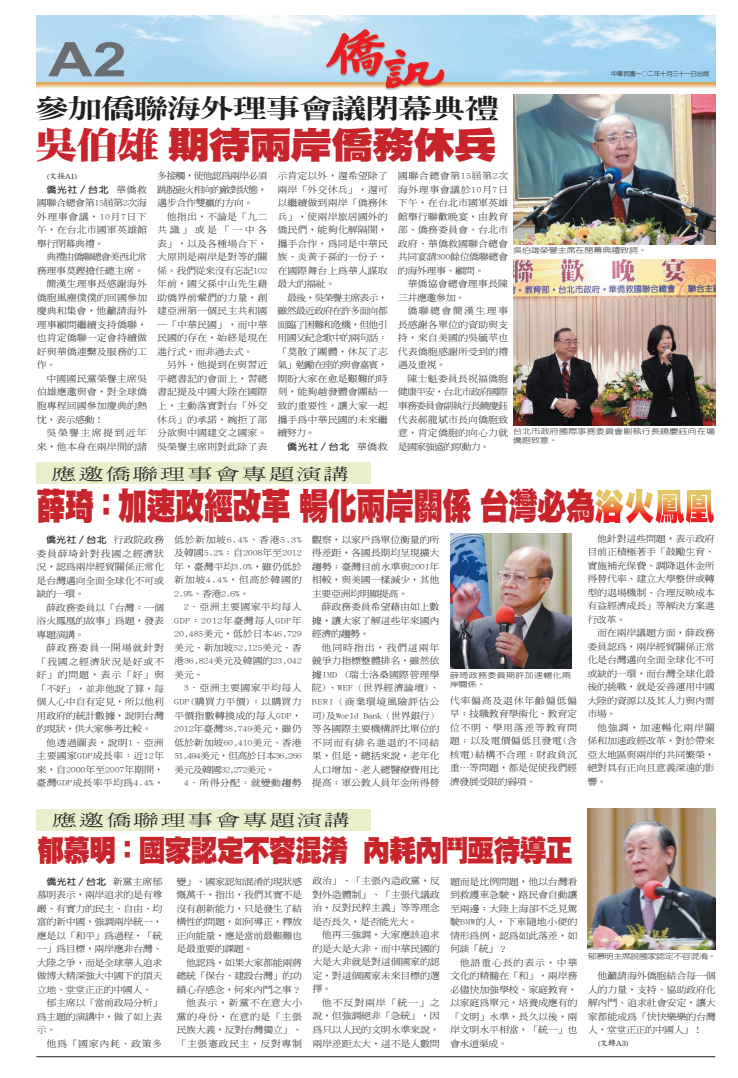
<style>
.page{position:relative;width:738px;height:1078px;background:#fff}
.page>*{position:absolute;margin:0;border:0;box-sizing:border-box;transform-origin:0 0}
.t1{font:700 47.7px "Arial";color:#6c6d70;scale:1.29 1}
.t2{font:36.7px "DF Hei Std W12";letter-spacing:-.03em;color:#c8242b;scale:.8 1}
.t3{font:36.7px "DF Hei Std W12";letter-spacing:-.03em;color:#c8242b;scale:1.17 1}
.t4{font:29.8px "DF Hei Std W12";letter-spacing:-.045em;color:#c8242b;scale:.92 1}
.t5{font:800 25.9px "AR Ming B5";letter-spacing:-.045em;color:#231f20;scale:1.33 1}
.t6{font:300 15.8px "AR Ming B5";letter-spacing:.075em;color:#231f20;scale:1.61 1}
.t7{font:300 8.8px/13.5px "AR Ming B5";letter-spacing:-.02em;color:#231f20;text-align:justify;scale:1.14 1}
.t8{font:300 8.8px "AR Ming B5";color:#231f20;scale:1.14 1}
.t9{font:300 8.8px/13.5px "AR Ming B5";letter-spacing:-.04em;color:#231f20;text-align:right;scale:1.14 1}
.t10{font:700 8.8px "AR New Hei B5";letter-spacing:.025em;color:#231f20;scale:1.14 1}
.t11{font:300 8.8px/13.5px "AR Ming B5";letter-spacing:.005em;color:#231f20;scale:1.14 1}
.t12{font:300 8.8px "AR Ming B5";letter-spacing:.025em;color:#231f20;scale:1.14 1}
.t13{font:300 8.8px "AR Ming B5";letter-spacing:.055em;color:#231f20;scale:1.14 1}
.t14{font:300 8.8px "AR Ming B5";letter-spacing:-.095em;color:#231f20;scale:1.14 1}
.t15{font:300 8.8px "AR Ming B5";letter-spacing:.13em;color:#231f20;scale:1.14 1}
.t16{font:500 7.9px "AR Std Kai Pro";letter-spacing:-.1em;color:#231f20;scale:1.14 1}
.t17{font:300 7.2px/9.5px "AR New Hei B5";letter-spacing:.02em;color:#231f20;scale:1.25 1}
.t18{font:300 7.2px "AR New Hei B5";letter-spacing:-.05em;color:#231f20;scale:1.25 1}
.t19{font:300 7.2px "AR New Hei B5";letter-spacing:-.01em;color:#231f20;scale:1.25 1}
.t20{font:500 6px "AR New Hei B5";letter-spacing:-.01em;color:#231f20}
.s1{font-family:"DF Ming Std W12"}
.s2{font-family:"AR Ming B5";font-weight:300}
.s3{color:#fff}
</style>
<div class="page">
<img style="left:37px;top:16px;width:677px;height:79px">
<hr style="left:36px;top:1056px;width:678px;height:1px;background:#231f20">
<div style="left:36px;top:462px;width:335px;height:22px;background:#e8f0cb"></div>
<img style="left:450px;top:533px;width:121px;height:135px">
<img style="left:587px;top:808px;width:127px;height:140px">
<div style="left:36px;top:809px;width:335px;height:21px;background:#e8f0cb"></div>
<img style="left:513px;top:95px;width:201px;height:149px">
<img style="left:513px;top:259px;width:201px;height:166px">
<h1 class="t1" style="left:48px;top:28px;width:62px">A2</h1>
<p class="t20" style="left:610px;top:70px;width:100px">中華民國一○二年十月三十一日出版</p>
<h3 class="t5" style="left:35px;top:95px;width:350px">參加僑聯海外理事會議閉幕典禮</h3>
<h2 class="t3" style="left:35px;top:125px;width:396px"><span class="s1">吳伯雄</span> 期待兩岸僑務休兵</h2>
<p class="t16" style="left:46px;top:172px;width:29px">(文接A1)</p>
<p class="t7" style="left:277px;top:169px;width:98px">示肯定以外，還希望除了兩岸「外交休兵」，還可以繼續做到兩岸「僑務休兵」，使兩岸旅居國外的僑民們，能夠化解隔閡，攜手合作，為同是中華民族、炎黃子孫的一份子，在國際舞台上為華人謀取最大的福祉。</p>
<p class="t7" style="left:277px;top:291px;width:98px;text-indent:10px">最後，吳榮譽主席表示，雖然最近政府在許多面向都面臨了困難和危機，但他引用國父紀念歌中的兩句話：「莫散了團體，休灰了志氣」勉勵在座的與會嘉賓，期盼大家在愈是艱難的時刻，能夠越發體會團結一致的重要性，讓大家一起攜手為中華民國的未來繼續努力。</p>
<p class="t10" style="left:287px;top:441px;width:90px">僑光社／台北 <span class="s2">華僑救</span></p>
<p class="t7" style="left:157px;top:169px;width:98px">多接觸，使他認為兩岸必須跳脫砲火相向的敵對狀態，邁步合作雙贏的方向。</p>
<p class="t7" style="left:157px;top:210px;width:98px;text-indent:10px">他指出，不論是「九二共識」或是「一中各表」，以及各種場合下，大原則是兩岸是對等的關係。我們從來沒有忘記102年前，國父孫中山先生藉助僑界前輩們的力量，創建亞洲第一個民主共和國─「中華民國」，而中華民國的存在，始終是現在進行式，而非過去式。</p>
<p class="t7" style="left:157px;top:358px;width:98px;text-indent:10px">另外，他提到在與習近平總書記的會面上，習總書記提及中國大陸在國際上，主動落實對台「外交休兵」的承諾，婉拒了部分欲與中國建交之國家。吳榮譽主席則對此除了表</p>
<p class="t7" style="left:397px;top:169px;width:98px">國聯合總會第15屆第2次海外理事會議於10月7日下午，在台北市國軍英雄館舉行聯歡晚宴，由教育部、僑務委員會、台北市政府、華僑救國聯合總會共同宴請300餘位僑聯總會的海外理事、顧問。</p>
<p class="t11" style="left:397px;top:277px;width:98px;text-indent:10px">華僑協會總會理事長陳三井應邀參加。</p>
<p class="t7" style="left:397px;top:304px;width:98px;text-indent:10px">僑聯總會簡漢生理事長感謝各單位的資助與支持，來自美國的吳毓苹也代表僑胞感謝所受到的禮遇及重視。</p>
<p class="t7" style="left:397px;top:372px;width:98px;text-indent:10px">陳士魁委員長祝福僑胞健康平安，台北市政府國際事務委員會副執行長饒慶鈺代表郝龍斌市長向僑胞致意，肯定僑胞的向心力就是國家強盛的原動力。</p>
<p class="t10" style="left:46px;top:185px;width:90px">僑光社／台北 <span class="s2">華僑救</span></p>
<p class="t7" style="left:37px;top:196px;width:98px">國聯合總會第15屆第2次海外理事會議，10月7日下午，在台北市國軍英雄館舉行閉幕典禮。</p>
<p class="t14" style="left:46px;top:252px;width:89px">典禮由僑聯總會美西北常</p>
<p class="t7" style="left:37px;top:264px;width:95px">務理事莫鏗擔任總主席。</p>
<p class="t11" style="left:46px;top:277px;width:90px">簡漢生理事長感謝海外</p>
<p class="t8" style="left:37px;top:293px;width:98px">僑胞風塵僕僕的回國參加</p>
<p class="t8" style="left:37px;top:306px;width:98px">慶典和集會，他籲請海外</p>
<p class="t8" style="left:37px;top:320px;width:98px">理事顧問繼續支持僑聯，</p>
<p class="t8" style="left:37px;top:333px;width:98px">也肯定僑聯一定會持續做</p>
<p class="t8" style="left:37px;top:347px;width:98px">好與華僑連繫及服務的工</p>
<p class="t7" style="left:37px;top:358px;width:18px">作。</p>
<p class="t11" style="left:46px;top:372px;width:90px">中國國民黨榮譽主席吳</p>
<p class="t8" style="left:37px;top:387px;width:98px">伯雄應邀與會，對全球僑</p>
<p class="t8" style="left:37px;top:401px;width:98px">胞專程回國參加慶典的熱</p>
<p class="t7" style="left:37px;top:412px;width:61px">忱，表示感動！</p>
<p class="t15" style="left:46px;top:428px;width:90px">吳榮譽主席提到近年</p>
<p class="t8" style="left:37px;top:441px;width:98px">來，他本身在兩岸間的諸</p>
<p class="t19" style="left:513px;top:246px;width:108px">吳伯雄榮譽主席在閉幕典禮致詞。</p>
<p class="t17" style="left:513px;top:426px;width:163px">台北市政府國際事務委員會副執行長饒慶鈺向在場僑胞致意。</p>
<h3 class="t6" style="left:51px;top:465px;width:186px">應邀僑聯理事會專題演講</h3>
<h2 class="t2" style="left:36px;top:486px;width:848px">薛琦：加速政經改革 暢化兩岸關係 台灣必為<span class="s3">浴火鳳凰</span></h2>
<p class="t10" style="left:46px;top:535px;width:105px">僑光社／台北 <span class="s2">行政院政務</span></p>
<p class="t7" style="left:36px;top:546px;width:113px">委員薛琦針對我國之經濟狀況，認為兩岸經貿關係正常化是台灣邁向全面全球化不可或缺的一環。</p>
<p class="t7" style="left:36px;top:600px;width:113px;text-indent:10px">薛政務委員以「台灣：一個浴火鳳凰的故事」為題，發表專題演講。</p>
<p class="t7" style="left:36px;top:641px;width:113px;text-indent:10px">薛政務委員一開場就針對「我國之經濟狀況是好或不好」的問題，表示「好」與「不好」，並非他說了算，每個人心中自有定見，所以他利用政府的統計數據，說明台灣的現狀，供大家參考比較。</p>
<p class="t7" style="left:36px;top:735px;width:113px;text-indent:10px">他透過圖表，說明1．亞洲主要國家GDP成長率：近12年來，自2000年至2007年期間，臺灣GDP成長率平均為4.4%，</p>
<p class="t7" style="left:174px;top:532px;width:113px">低於新加坡6.4%、香港5.3%及韓國5.2%；自2008年至2012年，臺灣平均3.0%，雖仍低於新加坡4.4%，但高於韓國的2.9%、香港2.6%。</p>
<p class="t7" style="left:174px;top:600px;width:113px;text-indent:10px">2．亞洲主要國家平均每人GDP：2012年臺灣每人GDP年20,485美元，低於日本46,729美元、新加坡52,125美元、香港36,824美元及韓國的23,042美元。</p>
<p class="t7" style="left:174px;top:681px;width:113px;text-indent:10px">3．亞洲主要國家平均每人GDP(購買力平價)：以購買力平價指數轉換成的每人GDP，2012年臺灣38,749美元，雖仍低於新加坡60,410美元、香港51,494美元，但高於日本36,266美元及韓國32,272美元。</p>
<p class="t12" style="left:184px;top:778px;width:105px">4．所得分配：就變動趨勢</p>
<p class="t7" style="left:312px;top:532px;width:113px">觀察，以家戶為單位衡量的所得差距，各國長期均呈現擴大趨勢；臺灣目前水準與2001年相較，與美國一樣減少，其他主要亞洲均明顯提高。</p>
<p class="t7" style="left:312px;top:600px;width:113px;text-indent:10px">薛政務委員希望藉由如上數據，讓大家了解這些年來國內經濟的趨勢。</p>
<p class="t7" style="left:312px;top:640px;width:113px;text-indent:10px">他同時指出，我們這兩年競爭力指標整體排名，雖然依據IMD (瑞士洛桑國際管理學院)、WEF（世界經濟論壇)、BERI（商業環境風險評估公司)及World Bank（世界銀行）等各國際主要機構評比單位的不同而有排名進退的不同結果，但是，總括來說，老年化人口增加、老人總醫療費用比提高；軍公教人員年金所得替</p>
<p class="t17" style="left:449px;top:670px;width:98px">薛琦政務委員期許加速暢化兩岸關係。</p>
<p class="t7" style="left:449px;top:693px;width:113px">代率偏高及退休年齡偏低偏早；技職教育學術化、教育定位不明、學用落差等教育問題；以及電價偏低且發電(含核電)結構不合理；財政負沉重…等問題，都是促使我們經濟發展受限的弱項。</p>
<h3 class="t6" style="left:52px;top:811px;width:186px">應邀僑聯理事會專題演講</h3>
<h3 class="t4" style="left:37px;top:833px;width:583px">郁慕明：國家認定不容混淆 內耗內鬥亟待導正</h3>
<p class="t10" style="left:46px;top:876px;width:103px">僑光社／台北 <span class="s2">新黨主席郁</span></p>
<p class="t7" style="left:37px;top:887px;width:111px">慕明表示，兩岸追求的是有尊嚴、有實力的民主、自由、均富的新中國，強調兩岸統一，應是以「和平」為過程，「統一」為目標，兩岸應非台灣、大陸之爭，而是全球華人追求做博大精深強大中國下的頂天立地、堂堂正正的中國人。</p>
<p class="t7" style="left:37px;top:995px;width:111px;text-indent:10px">郁主席以「當前政局分析」為主題的演講中，做了如上表示。</p>
<p class="t13" style="left:46px;top:1038px;width:103px">他為「國家內耗、政策多</p>
<p class="t7" style="left:176px;top:874px;width:111px">變」、國家認知混淆的現狀感慨萬千，指出，我們其實不是沒有創新能力，只是發生了結構性的問題，如何導正，釋放正向能量，應是當前最艱難也是最重要的課題。</p>
<p class="t9" style="left:176px;top:955px;width:111px">他認為，如果大家都能兩蔣總統「保台、建設台灣」的功績心存感念，何來內鬥之事？他表示，新黨不在意大小黨的身份，在意的是「主張民族大義，反對台灣獨立」、「主張憲政民主，反對專制</p>
<p class="t7" style="left:312px;top:874px;width:113px">政治」、「主張內造政黨，反對外造體制」、「主張代議政治，反對民粹主義」等等理念是否長久，是否能光大。</p>
<p class="t7" style="left:312px;top:928px;width:113px;text-indent:10px">他再三強調，大家應該追求的是大是大非，而中華民國的大是大非就是對這個國家的認定，對這個國家未來目標的選擇。</p>
<p class="t7" style="left:312px;top:995px;width:113px;text-indent:10px">他不反對兩岸「統一」之說，但強調絕非「急統」，因為只以人民的文明水準來說，兩岸差距太大，這不是人數問</p>
<p class="t7" style="left:449px;top:874px;width:113px">題而是比例問題，他以台灣看到救護車急駛，路民會自動讓至兩邊；大陸上海卻不乏見駕駛BMW的人，下車隨地小便的情形為例，認為如此落差，如何談「統」？</p>
<p class="t7" style="left:449px;top:955px;width:113px;text-indent:10px">他語重心長的表示，中華文化的精髓在「和」，兩岸務必儘快加強學校、家庭教育，以家庭為單元，培養成應有的「文明」水準，長久以後，兩岸文明水平相當，「統一」也會水道渠成。</p>
<p class="t7" style="left:587px;top:531px;width:113px;text-indent:10px">他針對這些問題，表示政府目前正積極著手「鼓勵生育、實施補充保費、調降退休金所得替代率、建立大學整併或轉型的退場機制、合理反映成本有益經濟成長」等解決方案進行改革。</p>
<p class="t7" style="left:587px;top:626px;width:113px;text-indent:10px">而在兩岸議題方面，薛政務委員認為，兩岸經貿關係正常化是台灣邁向全面全球化不可或缺的一環，而台灣全球化最後的挑戰，就是妥善運用中國大陸的資源以及其人力與內需市場。</p>
<p class="t7" style="left:587px;top:720px;width:113px;text-indent:10px">他強調，加速暢化兩岸關係和加速政經改革，對於帶來亞太地區與兩岸的共同繁榮，絕對具有正向且意義深遠的影響。</p>
<p class="t18" style="left:587px;top:951px;width:104px">郁慕明主席說國家認定不容混淆。</p>
<p class="t7" style="left:587px;top:968px;width:114px;text-indent:10px">他籲請海外僑胞結合每一個人的力量，支持、協助政府化解內鬥、追求社會安定，讓大家都能成為「快快樂樂的台灣人，堂堂正正的中國人」！</p>
<p class="t16" style="left:597px;top:1038px;width:29px">(文轉A3)</p>
</div>
